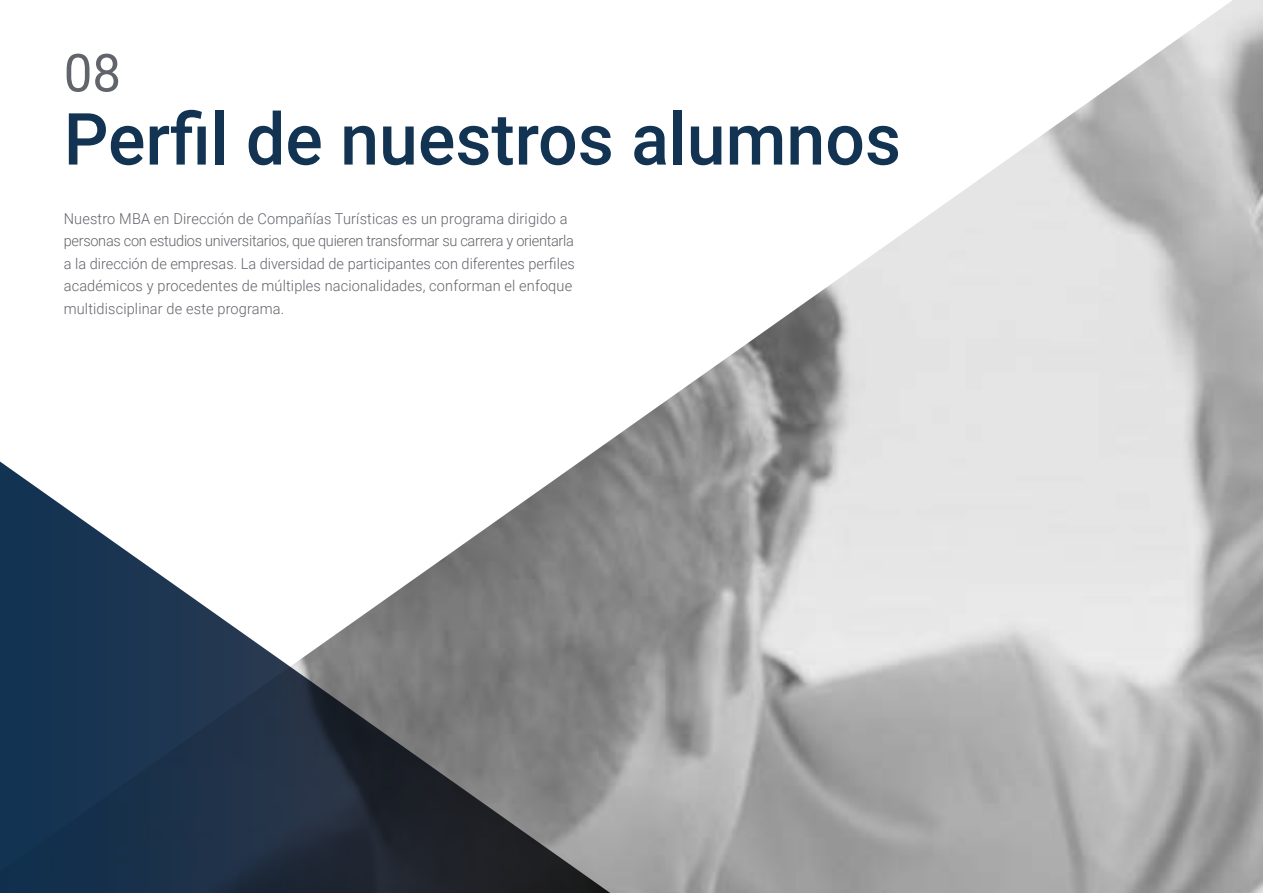
<style>
.page{position:relative;width:1263px;height:893px;background:#fff}
.page>*{position:absolute;margin:0;border:0;box-sizing:border-box;transform-origin:0 0}
.t1{font:500 72px "Roboto";color:#123352}
.t2{font:52.5px "Roboto";color:#61646a}
.t3{font:300 15px/22.5px "Roboto";letter-spacing:.005em;color:#61646a}
</style>
<div class="page">
<img style="left:602px;top:0;width:661px;height:893px">
<svg style="left:0;top:446px;width:640px;height:447px"></svg>
<h2 class="t2" style="left:64px;top:36px;width:59px">08</h2>
<h1 class="t1" style="left:64px;top:89px;width:839px">Perfil de nuestros alumnos</h1>
<p class="t3" style="left:64px;top:207px;width:513px">Nuestro MBA en Dirección de Compañías Turísticas es un programa dirigido a personas con estudios universitarios, que quieren transformar su carrera y orientarla a la dirección de empresas. La diversidad de participantes con diferentes perfiles académicos y procedentes de múltiples nacionalidades, conforman el enfoque multidisciplinar de este programa.</p>
</div>
